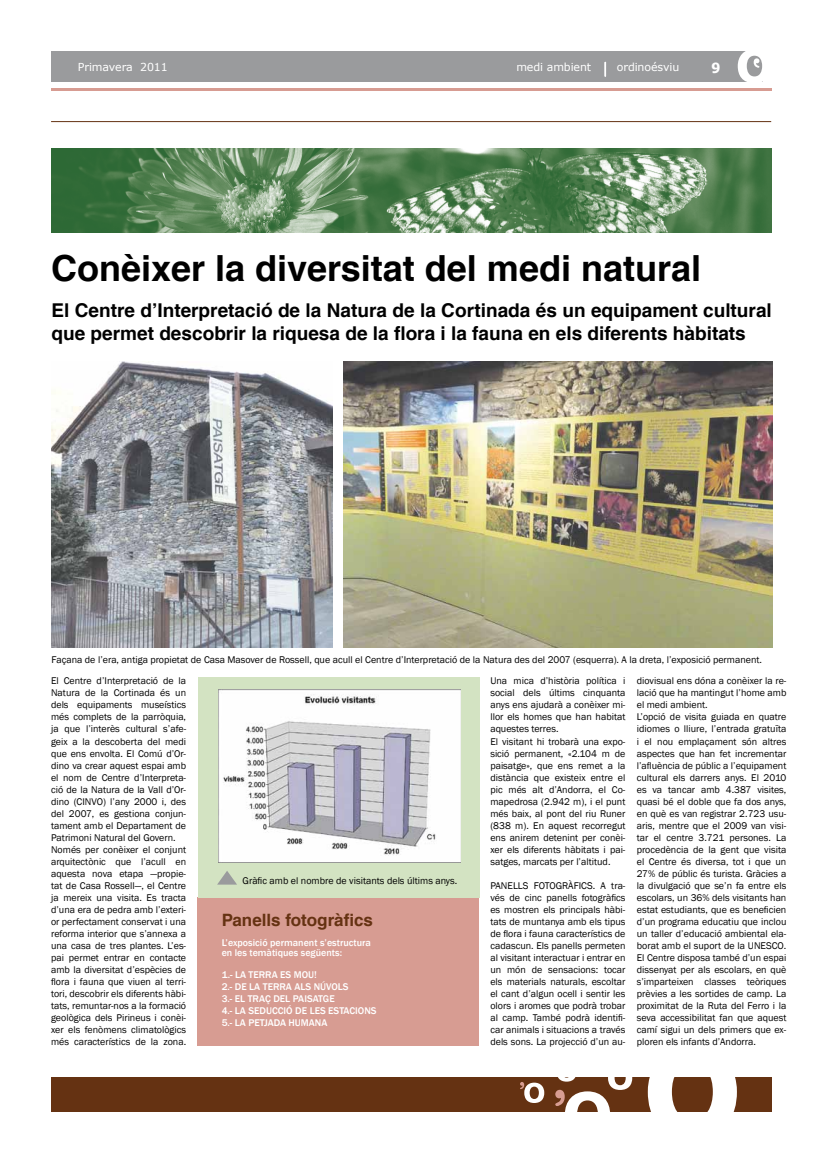
<style>
.page{position:relative;width:823px;height:1163px;background:#fff}
.page>*{position:absolute;margin:0;border:0;box-sizing:border-box;transform-origin:0 0}
.t1{font:700 36px "Helvetica LT Com";color:#000}
.t2{font:700 19px/22.8px "Helvetica LT Com";color:#000}
.t3{font:700 17px "Helvetica LT Com";color:#653212}
.t4{font:700 14px "Tahoma";color:#fff}
.t5{font:11px "Verdana";letter-spacing:-.01em;color:#fff}
.t6{font:10px/12px "Franklin Gothic";color:#000}
.t7{font:500 10px/12px "Franklin Gothic";color:#fff}
</style>
<div class="page">
<div style="left:51px;top:51px;width:711px;height:30px;background:#9a9b9d"></div>
<svg style="left:732px;top:51px;width:31px;height:31px"></svg>
<hr style="left:51px;top:88px;width:720px;height:3px;background:#d79c92">
<div style="left:51px;top:1077px;width:720px;height:34px;background:#653212"></div>
<svg style="left:647px;top:1077px;width:89px;height:35px"></svg>
<svg style="left:520px;top:1082px;width:24px;height:20px"></svg>
<svg style="left:555px;top:1077px;width:77px;height:35px"></svg>
<svg style="left:604px;top:62px;width:1px;height:14px"></svg>
<img style="left:51px;top:148px;width:720px;height:85px">
<hr style="left:51px;top:121px;width:719px;height:1px;background:#653212">
<img style="left:51px;top:361px;width:281px;height:286px">
<img style="left:344px;top:361px;width:427px;height:286px">
<div style="left:197px;top:897px;width:281px;height:148px;background:#d79c92"></div>
<div style="left:198px;top:677px;width:280px;height:220px;background:#d3e3c2"></div>
<img style="left:218px;top:689px;width:242px;height:173px">
<svg style="left:217px;top:871px;width:20px;height:14px"></svg>
<p class="t5" style="left:78px;top:60px;width:91px">Primavera 2011</p>
<p class="t5" style="left:516px;top:60px;width:76px">medi ambient</p>
<p class="t5" style="left:616px;top:60px;width:64px">ordinoésviu</p>
<h3 class="t4" style="left:711px;top:59px;width:10px">9</h3>
<h1 class="t1" style="left:51px;top:246px;width:651px">Conèixer la diversitat del medi natural</h1>
<h2 class="t2" style="left:51px;top:299px;width:721px">El Centre d’Interpretació de la Natura de la Cortinada és un equipament cultural que permet descobrir la riquesa de la flora i la fauna en els diferents hàbitats</h2>
<p class="t6" style="left:51px;top:653px;width:711px">Façana de l’era, antiga propietat de Casa Masover de Rossell, que acull el Centre d’Interpretació de la Natura des del 2007 (esquerra). A la dreta, l’exposició permanent.</p>
<p class="t6" style="left:51px;top:675px;width:136px">El Centre d’Interpretació de la<br>Natura de la Cortinada és un dels equipaments museístics més complets de la parròquia, ja que l’interès cultural s’afe&shy;geix a la descoberta del medi que ens envolta. El Comú d’Or&shy;dino va crear aquest espai amb el nom de Centre d’Interpreta&shy;ció de la Natura de la Vall d’Or&shy;dino (CINVO) l’any 2000 i, des del 2007, es gestiona conjun&shy;tament amb el Departament de<br>Patrimoni Natural del Govern.<br>Només per conèixer el conjunt arquitectònic que l’acull en aquesta nova etapa —propie&shy;tat de Casa Rossell—, el Centre ja mereix una visita. Es tracta d’una era de pedra amb l’exteri&shy;or perfectament conservat i una reforma interior que s’annexa a una casa de tres plantes. L’es&shy;pai permet entrar en contacte amb la diversitat d’espècies de flora i fauna que viuen al terri&shy;tori, descobrir els diferents hàbi&shy;tats, remuntar-nos a la formació geològica dels Pirineus i conèi&shy;xer els fenòmens climatològics més característics de la zona.</p>
<p class="t6" style="left:242px;top:874px;width:216px">Gràfic amb el nombre de visitants dels últims anys.</p>
<h3 class="t3" style="left:221px;top:909px;width:153px">Panells fotogràfics</h3>
<p class="t7" style="left:221px;top:937px;width:150px;line-height:10px">L’exposició permanent s’estructura en les temàtiques següents:</p>
<p class="t7" style="left:221px;top:968px;width:34px">1.- LA TERRA</p>
<p class="t7" style="left:280px;top:968px;width:38px">ES MOU!</p>
<p class="t7" style="left:221px;top:980px;width:48px">2.- DE LA TERRA</p>
<p class="t7" style="left:294px;top:980px;width:7px">ALS</p>
<p class="t7" style="left:221px;top:980px;width:117px;text-indent:92px">NÚVOLS<br>3.- EL TRAÇ DEL PAISATGE<br>4.- LA SEDUCCIÓ DE LES</p>
<p class="t7" style="left:328px;top:1004px;width:7px">ESTA</p>
<p class="t7" style="left:349px;top:1004px;width:28px">CIONS</p>
<p class="t7" style="left:221px;top:1016px;width:107px">5.- LA PETJADA HUMANA</p>
<p class="t6" style="left:490px;top:675px;width:136px">Una mica d’història política i social dels últims cinquanta anys ens ajudarà a conèixer mi&shy;llor els homes que han habitat aquestes terres.<br>El visitant hi trobarà una expo&shy;sició permanent, «2.104 m de paisatge», que ens remet a la distància que existeix entre el pic més alt d’Andorra, el Co&shy;mapedrosa (2.942 m), i el punt més baix, al pont del riu Runer (838 m). En aquest recorregut ens anirem detenint per conèi&shy;xer els diferents hàbitats i pai&shy;satges, marcats per l’altitud.</p>
<p class="t6" style="left:490px;top:879px;width:136px;text-align:justify">PANELLS FOTOGRÀFICS. A tra&shy;vés de cinc panells fotogràfics es mostren els principals hàbi&shy;tats de muntanya amb els tipus de flora i fauna característics de cadascun. Els panells permeten al visitant interactuar i entrar en un món de sensacions: tocar els materials naturals, escoltar el cant d’algun ocell i sentir les olors i aromes que podrà trobar al camp. També podrà identifi&shy;car animals i situacions a través dels sons. La projecció d’un au-</p>
<p class="t6" style="left:636px;top:675px;width:151px">diovisual ens dóna a conèixer la re&shy;lació que ha mantingut l’home amb el medi ambient.<br>L’opció de visita guiada en quatre idiomes o lliure, l’entrada gratuïta i el nou emplaçament són altres aspectes que han fet incrementar l’afluència de públic a l’equipament cultural els darrers anys. El 2010 es va tancar amb 4.387 visites, quasi bé el doble que fa dos anys, en què es van registrar 2.723 usu&shy;aris, mentre que el 2009 van visi&shy;tar el centre 3.721 persones. La procedència de la gent que visita el Centre és diversa, tot i que un 27% de públic és turista. Gràcies a la divulgació que se’n fa entre els escolars, un 36% dels visitants han estat estudiants, que es beneficien d’un programa educatiu que inclou un taller d’educació ambiental ela&shy;borat amb el suport de la UNESCO.<br>El Centre disposa també d’un espai dissenyat per als escolars, en què s’imparteixen classes teòriques prèvies a les sortides de camp. La proximitat de la Ruta del Ferro i la seva accessibilitat fan que aquest camí sigui un dels primers que ex&shy;ploren els infants d’Andorra.</p>
</div>
